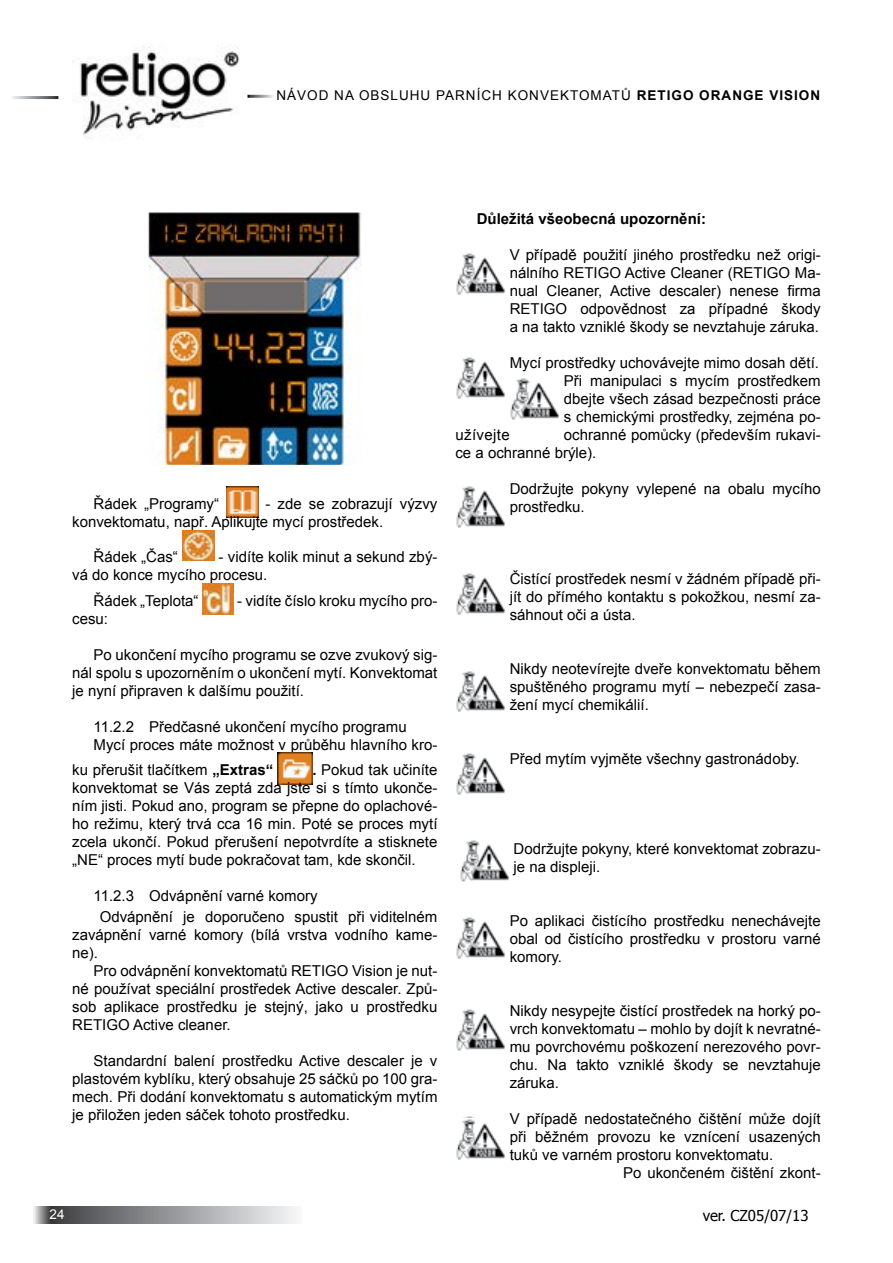
<style>
.page{position:relative;width:893px;height:1263px;background:#fff}
.page>*{position:absolute;margin:0;border:0;box-sizing:border-box;transform-origin:0 0}
.t1{font:15px/18px "Arial";color:#000;text-align:justify}
.t2{font:700 15px "Arial";color:#000}
.t3{font:15px "Tahoma";color:#000}
.t4{font:15px "Arial";letter-spacing:.025em;color:#000}
.t5{font:13.5px "Arial";letter-spacing:.075em;color:#000}
.t6{font:13.5px "Arial";color:#fff}
.s1{font-weight:700}
.s2{font-weight:700;color:#000300}
</style>
<div class="page">
<img style="left:73px;top:46px;width:167px;height:92px">
<svg style="left:33px;top:1207px;width:264px;height:16px;background:#97999b"></svg>
<img style="left:456px;top:253px;width:49px;height:42px">
<img style="left:456px;top:357px;width:49px;height:42px">
<img style="left:510px;top:378px;width:49px;height:42px">
<img style="left:456px;top:486px;width:49px;height:42px">
<img style="left:456px;top:573px;width:49px;height:42px">
<img style="left:456px;top:671px;width:49px;height:41px">
<img style="left:456px;top:753px;width:49px;height:42px">
<img style="left:460px;top:840px;width:49px;height:42px">
<img style="left:456px;top:917px;width:49px;height:42px">
<img style="left:456px;top:1009px;width:49px;height:42px">
<img style="left:463px;top:1116px;width:11px;height:2px">
<img style="left:456px;top:1119px;width:49px;height:41px">
<img style="left:149px;top:213px;width:212px;height:252px">
<img style="left:226px;top:486px;width:32px;height:32px">
<img style="left:182px;top:530px;width:32px;height:31px">
<img style="left:202px;top:583px;width:32px;height:31px">
<img style="left:278px;top:752px;width:34px;height:32px">
<p class="t5" style="left:276px;top:86px;width:545px">NÁVOD NA OBSLUHU PARNÍCH KONVEKTOMATŮ <span class="s1">RETIGO ORANGE VISION</span></p>
<p class="t1" style="left:94px;top:495px;width:127px">Řádek „Programy“</p>
<p class="t1" style="left:72px;top:495px;width:367px;text-indent:193px">- zde se zobrazují výzvy konvektomatu, např. Aplikujte mycí prostředek.</p>
<p class="t1" style="left:94px;top:548px;width:86px">Řádek „Čas“</p>
<p class="t1" style="left:72px;top:548px;width:367px;text-indent:146px">- vidíte kolik minut a sekund zbý&shy;vá do konce mycího procesu.</p>
<p class="t1" style="left:94px;top:591px;width:107px">Řádek „Teplota“</p>
<p class="t1" style="left:237px;top:591px;width:202px">- vidíte číslo kroku mycího pro-</p>
<p class="t1" style="left:72px;top:609px;width:37px">cesu:</p>
<p class="t1" style="left:72px;top:645px;width:367px;text-indent:21px">Po ukončení mycího programu se ozve zvukový sig&shy;nál spolu s upozorněním o ukončení mytí. Konvektomat je nyní připraven k dalšímu použití.</p>
<p class="t1" style="left:94px;top:717px;width:345px">11.2.2 Předčasné ukončení mycího programu<br>Mycí proces máte možnost v průběhu hlavního kro-</p>
<p class="t1" style="left:72px;top:760px;width:202px">ku přerušit tlačítkem <span class="s2">„Extras“</span></p>
<p class="t1" style="left:72px;top:760px;width:367px;text-indent:240px"><span class="s2">.</span> Pokud tak učiníte konvektomat se Vás zeptá zda jste si s tímto ukonče&shy;ním jisti. Pokud ano, program se přepne do oplachové&shy;ho režimu, který trvá cca 16 min. Poté se proces mytí zcela ukončí. Pokud přerušení nepotvrdíte a stisknete „NE“ proces mytí bude pokračovat tam, kde skončil.</p>
<p class="t1" style="left:100px;top:885px;width:339px;line-height:21.6px;text-indent:-6px">11.2.3 Odvápnění varné komory<br>Odvápnění je doporučeno spustit při viditelném</p>
<p class="t1" style="left:72px;top:926px;width:367px">zavápnění varné komory (bílá vrstva vodního kame&shy;ne).</p>
<p class="t1" style="left:72px;top:962px;width:367px;text-indent:21px">Pro odvápnění konvektomatů RETIGO Vision je nut&shy;né používat speciální prostředek Active descaler. Způ&shy;sob aplikace prostředku je stejný, jako u prostředku RETIGO Active cleaner.</p>
<p class="t1" style="left:72px;top:1052px;width:367px;text-indent:21px">Standardní balení prostředku Active descaler je v plastovém kyblíku, který obsahuje 25 sáčků po 100 gra&shy;mech. Při dodání konvektomatu s automatickým mytím je přiložen jeden sáček tohoto prostředku.</p>
<p class="t2" style="left:477px;top:208px;width:231px">Důležitá všeobecná upozornění:</p>
<p class="t1" style="left:510px;top:245px;width:312px">V případě použití jiného prostředku než origi&shy;nálního RETIGO Active Cleaner (RETIGO Ma&shy;nual Cleaner, Active descaler) nenese firma RETIGO odpovědnost za případné škody a na takto vzniklé škody se nevztahuje záruka.</p>
<p class="t1" style="left:564px;top:353px;width:258px;text-indent:-54px">Mycí prostředky uchovávejte mimo dosah dětí.<br>Při manipulaci s mycím prostředkem dbejte všech zásad bezpečnosti práce s chemickými prostředky, zejména po-</p>
<p class="t4" style="left:455px;top:424px;width:56px">užívejte</p>
<p class="t1" style="left:455px;top:425px;width:367px;text-indent:108px">ochranné pomůcky (především rukavi&shy;ce a ochranné brýle).</p>
<p class="t1" style="left:510px;top:479px;width:312px">Dodržujte pokyny vylepené na obalu mycího prostředku.</p>
<p class="t1" style="left:510px;top:569px;width:312px">Čistící prostředek nesmí v žádném případě při&shy;jít do přímého kontaktu s pokožkou, nesmí za&shy;sáhnout oči a ústa.</p>
<p class="t1" style="left:510px;top:659px;width:312px">Nikdy neotevírejte dveře konvektomatu během spuštěného programu mytí – nebezpečí zasa&shy;žení mycí chemikálií.</p>
<p class="t1" style="left:510px;top:749px;width:291px">Před mytím vyjměte všechny gastronádoby.</p>
<p class="t1" style="left:514px;top:839px;width:309px">Dodržujte pokyny, které konvektomat zobrazu&shy;je na displeji.</p>
<p class="t1" style="left:510px;top:911px;width:312px">Po aplikaci čistícího prostředku nenechávejte obal od čistícího prostředku v prostoru varné komory.</p>
<p class="t1" style="left:510px;top:1001px;width:312px">Nikdy nesypejte čistící prostředek na horký po&shy;vrch konvektomatu – mohlo by dojít k nevratné&shy;mu povrchovému poškození nerezového povr&shy;chu. Na takto vzniklé škody se nevztahuje záruka.</p>
<p class="t1" style="left:510px;top:1109px;width:312px">V případě nedostatečného čištění může dojít</p>
<p class="t1" style="left:510px;top:1127px;width:312px">při běžném provozu ke vznícení usazených</p>
<p class="t1" style="left:510px;top:1145px;width:265px">tuků ve varném prostoru konvektomatu.</p>
<p class="t1" style="left:623px;top:1163px;width:199px">Po ukončeném čištění zkont-</p>
<p class="t6" style="left:50px;top:1205px;width:17px">24</p>
<p class="t3" style="left:703px;top:1206px;width:107px">ver. CZ05/07/13</p>
</div>
